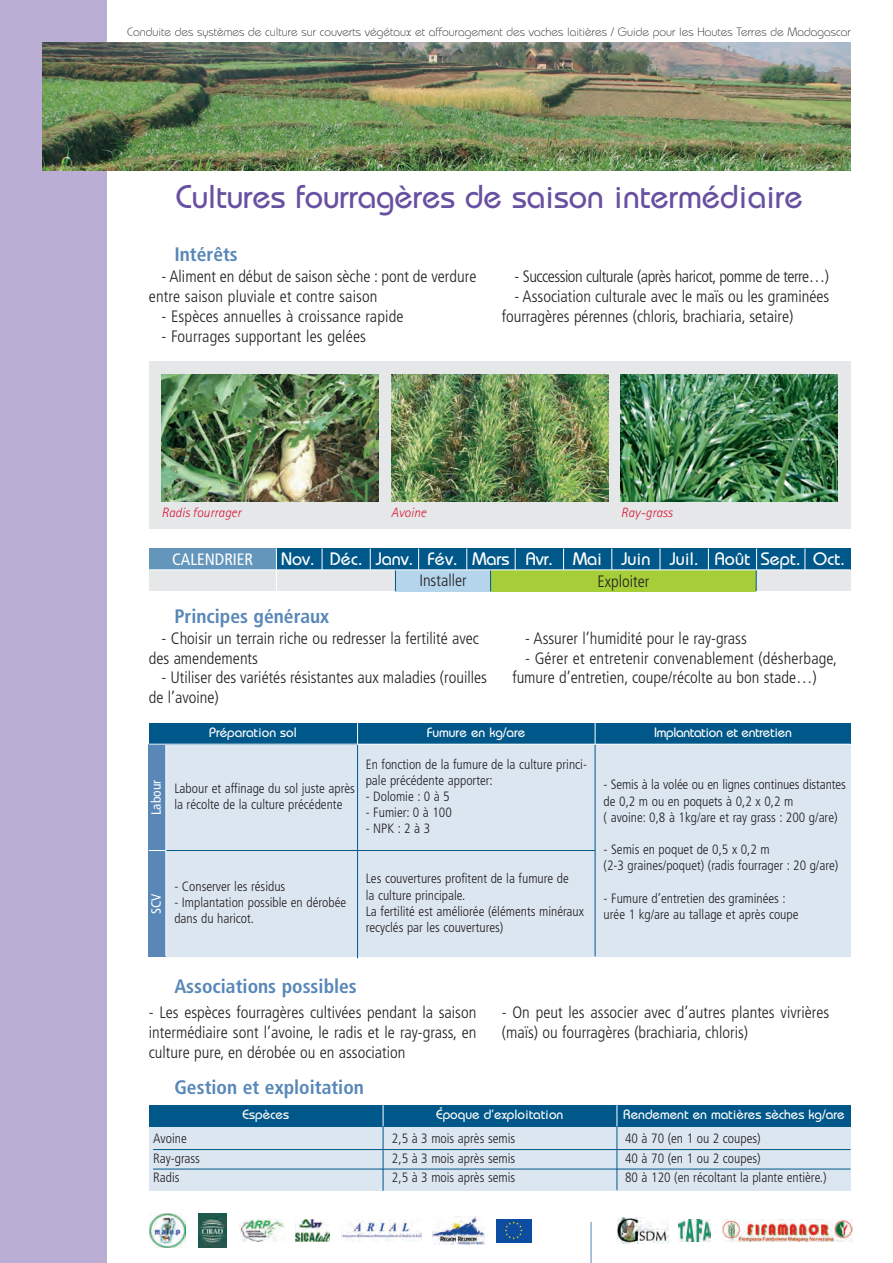
<style>
.page{position:relative;width:893px;height:1263px;background:#fff}
.page>*{position:absolute;margin:0;border:0;box-sizing:border-box;transform-origin:0 0}
.t1{font:500 33px "Bauhaus";color:#6850a1}
.t2{font:700 condensed 19.5px "Frutiger";color:#5887b8}
.t3{font:500 18px "Bauhaus";color:#fff}
.t4{font:300 condensed 16.5px/19.8px "Frutiger";color:#231f20}
.t5{font:300 condensed 16.5px "Frutiger";letter-spacing:-.03em;color:#231f20}
.t6{font:condensed 16.5px "Frutiger";color:#fff}
.t7{font:300 condensed 13.5px/16.2px "Frutiger";color:#231f20}
.t8{font:500 13.5px "Bauhaus";color:#fff}
.t9{font:italic 300 13.5px "Rotis Sans Serif";color:#d71634}
.t10{font:500 13.5px "Bauhaus";letter-spacing:-.02em;color:#fff}
.t11{font:condensed 13.5px "Frutiger";color:#fff}
.t12{font:300 12px "Bauhaus";color:#231f20}
</style>
<div class="page">
<div style="left:0;top:0;width:106px;height:1263px;background:#bbaed4"></div>
<img style="left:43px;top:43px;width:807px;height:127px">
<div style="left:149px;top:570px;width:701px;height:21px;background:#e6e7e9"></div>
<div style="left:491px;top:570px;width:265px;height:21px;background:#a6ce39"></div>
<div style="left:395px;top:570px;width:96px;height:21px;background:#b4d5ec"></div>
<svg style="left:395px;top:570px;width:1px;height:21px"></svg>
<svg style="left:490px;top:570px;width:1px;height:21px"></svg>
<div style="left:276px;top:549px;width:574px;height:21px;background:#005789"></div>
<div style="left:149px;top:549px;width:127px;height:21px;background:#6496bc"></div>
<svg style="left:322px;top:549px;width:1px;height:20px"></svg>
<svg style="left:370px;top:549px;width:1px;height:20px"></svg>
<svg style="left:418px;top:549px;width:1px;height:20px"></svg>
<svg style="left:466px;top:549px;width:1px;height:20px"></svg>
<svg style="left:515px;top:549px;width:1px;height:20px"></svg>
<svg style="left:563px;top:549px;width:1px;height:20px"></svg>
<svg style="left:611px;top:549px;width:1px;height:20px"></svg>
<svg style="left:660px;top:549px;width:1px;height:20px"></svg>
<svg style="left:708px;top:549px;width:1px;height:20px"></svg>
<svg style="left:756px;top:549px;width:1px;height:42px"></svg>
<svg style="left:805px;top:549px;width:1px;height:20px"></svg>
<hr style="left:276px;top:549px;width:1px;height:42px;background:#fff">
<div style="left:149px;top:361px;width:701px;height:168px;background:#e6e7e9"></div>
<img style="left:162px;top:374px;width:216px;height:128px">
<img style="left:391px;top:374px;width:217px;height:128px">
<img style="left:621px;top:374px;width:217px;height:128px">
<img style="left:150px;top:1213px;width:36px;height:34px">
<img style="left:199px;top:1213px;width:28px;height:34px">
<img style="left:296px;top:1219px;width:33px;height:23px">
<img style="left:432px;top:1216px;width:52px;height:28px">
<div style="left:496px;top:1219px;width:35px;height:23px;background:#0d4da1"></div>
<svg style="left:505px;top:1221px;width:18px;height:18px"></svg>
<svg style="left:725px;top:1219px;width:128px;height:23px"></svg>
<img style="left:722px;top:1220px;width:131px;height:21px">
<svg style="left:617px;top:1217px;width:51px;height:27px"></svg>
<img style="left:617px;top:1218px;width:51px;height:25px">
<img style="left:341px;top:1220px;width:81px;height:21px">
<img style="left:239px;top:1219px;width:46px;height:23px">
<img style="left:679px;top:1220px;width:31px;height:21px">
<hr style="left:591px;top:1222px;width:1px;height:41px;background:#5887b8">
<hr style="left:149px;top:569px;width:701px;height:1px;background:#fff">
<div style="left:357px;top:723px;width:238px;height:21px;background:#005789"></div>
<div style="left:595px;top:723px;width:255px;height:21px;background:#005789"></div>
<div style="left:149px;top:744px;width:701px;height:213px;background:#dbe6f1"></div>
<div style="left:149px;top:744px;width:17px;height:106px;background:#5887b8"></div>
<div style="left:149px;top:851px;width:17px;height:106px;background:#5887b8"></div>
<hr style="left:165px;top:744px;width:1px;height:212px;background:#fff">
<hr style="left:595px;top:744px;width:1px;height:212px;background:#005789">
<svg style="left:595px;top:723px;width:1px;height:21px"></svg>
<hr style="left:357px;top:744px;width:1px;height:214px;background:#005789">
<div style="left:149px;top:723px;width:208px;height:21px;background:#005789"></div>
<hr style="left:149px;top:744px;width:701px;height:1px;background:#fff">
<svg style="left:357px;top:723px;width:1px;height:21px"></svg>
<hr style="left:166px;top:850px;width:429px;height:1px;background:#005789">
<svg style="left:149px;top:850px;width:17px;height:1px"></svg>
<div style="left:149px;top:1105px;width:701px;height:85px;background:#dbe6f1"></div>
<hr style="left:153px;top:1149px;width:697px;height:1px;background:#005789">
<hr style="left:153px;top:1169px;width:697px;height:1px;background:#005789">
<div style="left:617px;top:1105px;width:234px;height:22px;background:#005789"></div>
<div style="left:149px;top:1105px;width:234px;height:22px;background:#005789"></div>
<div style="left:383px;top:1105px;width:234px;height:22px;background:#005789"></div>
<hr style="left:617px;top:1126px;width:1px;height:64px;background:#005789">
<svg style="left:617px;top:1105px;width:1px;height:21px"></svg>
<hr style="left:383px;top:1126px;width:1px;height:65px;background:#005789">
<svg style="left:383px;top:1105px;width:1px;height:21px"></svg>
<p class="t12" style="left:127px;top:28px;width:725px">Conduite des systèmes de culture sur couverts végétaux et affouragement des vaches laitières / Guide pour les Hautes Terres de Madagascar</p>
<h1 class="t1" style="left:175px;top:185px;width:629px">Cultures fourragères de saison intermédiaire</h1>
<h2 class="t2" style="left:174px;top:247px;width:65px">Intérêts</h2>
<p class="t4" style="left:149px;top:268px;width:329px;text-indent:13px">- Aliment en début de saison sèche : pont de verdure entre saison pluviale et contre saison</p>
<p class="t4" style="left:162px;top:308px;width:243px">- Espèces annuelles à croissance rapide</p>
<p class="t4" style="left:162px;top:327px;width:206px">- Fourrages supportant les gelées</p>
<p class="t5" style="left:514px;top:270px;width:316px">- Succession culturale (après haricot, pomme de terre…)</p>
<p class="t4" style="left:502px;top:288px;width:329px;text-indent:13px">- Association culturale avec le maïs ou les graminées fourragères pérennes (chloris, brachiaria, setaire)</p>
<p class="t9" style="left:162px;top:508px;width:81px">Radis fourrager</p>
<p class="t9" style="left:391px;top:508px;width:36px">Avoine</p>
<p class="t9" style="left:621px;top:508px;width:53px">Ray-grass</p>
<p class="t6" style="left:172px;top:553px;width:83px">CALENDRIER</p>
<h3 class="t3" style="left:281px;top:552px;width:565px">Nov. Déc. Janv. Fév. Mars Avr. Mai Juin Juil. Août Sept. Oct.</h3>
<h2 class="t2" style="left:174px;top:608px;width:156px">Principes généraux</h2>
<p class="t4" style="left:419px;top:572px;width:49px">Installer</p>
<p class="t4" style="left:597px;top:572px;width:53px">Exploiter</p>
<p class="t4" style="left:149px;top:629px;width:332px;text-indent:13px">- Choisir un terrain riche ou redresser la fertilité avec des amendements</p>
<p class="t4" style="left:149px;top:669px;width:340px;text-indent:13px">- Utiliser des variétés résistantes aux maladies (rouilles de l’avoine)</p>
<p class="t4" style="left:525px;top:629px;width:223px">- Assurer l’humidité pour le ray-grass</p>
<p class="t4" style="left:512px;top:649px;width:326px;text-indent:13px">- Gérer et entretenir convenablement (désherbage, fumure d’entretien, coupe/récolte au bon stade…)</p>
<p class="t8" style="left:209px;top:727px;width:89px">Préparation sol</p>
<p class="t11" style="left:151px;top:815px;width:37px;rotate:-90deg">Labour</p>
<p class="t7" style="left:174px;top:781px;width:182px">Labour et affinage du sol juste après la récolte de la culture précédente</p>
<p class="t11" style="left:151px;top:914px;width:22px;rotate:-90deg">SCV</p>
<p class="t7" style="left:174px;top:879px;width:112px">- Conserver les résidus</p>
<p class="t7" style="left:174px;top:895px;width:173px">- Implantation possible en dérobée dans du haricot.</p>
<p class="t8" style="left:427px;top:727px;width:100px">Fumure en kg/are</p>
<p class="t10" style="left:654px;top:727px;width:139px">Implantation et entretien</p>
<p class="t7" style="left:366px;top:757px;width:223px">En fonction de la fumure de la culture princi&shy;pale précédente apporter:</p>
<p class="t7" style="left:366px;top:789px;width:86px">- Dolomie : 0 à 5</p>
<p class="t7" style="left:366px;top:805px;width:88px">- Fumier: 0 à 100</p>
<p class="t7" style="left:366px;top:822px;width:66px">- NPK : 2 à 3</p>
<p class="t7" style="left:366px;top:872px;width:220px">Les couvertures profitent de la fumure de<br>la culture principale.<br>La fertilité est améliorée (éléments minéraux recyclés par les couvertures)</p>
<p class="t7" style="left:604px;top:777px;width:244px">- Semis à la volée ou en lignes continues distantes de 0,2 m ou en poquets à 0,2 x 0,2 m<br>( avoine: 0,8 à 1kg/are et ray grass : 200 g/are)</p>
<p class="t7" style="left:604px;top:842px;width:236px">- Semis en poquet de 0,5 x 0,2 m<br>(2-3 graines/poquet) (radis fourrager : 20 g/are)</p>
<p class="t7" style="left:604px;top:891px;width:196px">- Fumure d’entretien des graminées : urée 1 kg/are au tallage et après coupe</p>
<h2 class="t2" style="left:174px;top:978px;width:184px">Associations possibles</h2>
<p class="t4" style="left:149px;top:1004px;width:329px;text-align:justify">- Les espèces fourragères cultivées pendant la saison intermédiaire sont l’avoine, le radis et le ray-grass, en culture pure, en dérobée ou en association</p>
<p class="t4" style="left:502px;top:1004px;width:329px">- On peut les associer avec d’autres plantes vivrières (maïs) ou fourragères (brachiaria, chloris)</p>
<h2 class="t2" style="left:174px;top:1079px;width:191px">Gestion et exploitation</h2>
<p class="t8" style="left:242px;top:1110px;width:48px">Espèces</p>
<p class="t8" style="left:436px;top:1110px;width:129px">Époque d’exploitation</p>
<p class="t8" style="left:623px;top:1110px;width:223px">Rendement en matières sèches kg/are</p>
<p class="t7" style="left:153px;top:1130px;width:48px;line-height:19.5px">Avoine<br>Ray-grass<br>Radis</p>
<p class="t7" style="left:625px;top:1130px;width:203px;line-height:19.5px">40 à 70 (en 1 ou 2 coupes)<br>40 à 70 (en 1 ou 2 coupes)<br>80 à 120 (en récoltant la plante entière.)</p>
<p class="t7" style="left:392px;top:1130px;width:125px;line-height:19.5px;text-align:justify">2,5 à 3 mois après semis 2,5 à 3 mois après semis 2,5 à 3 mois après semis</p>
</div>
